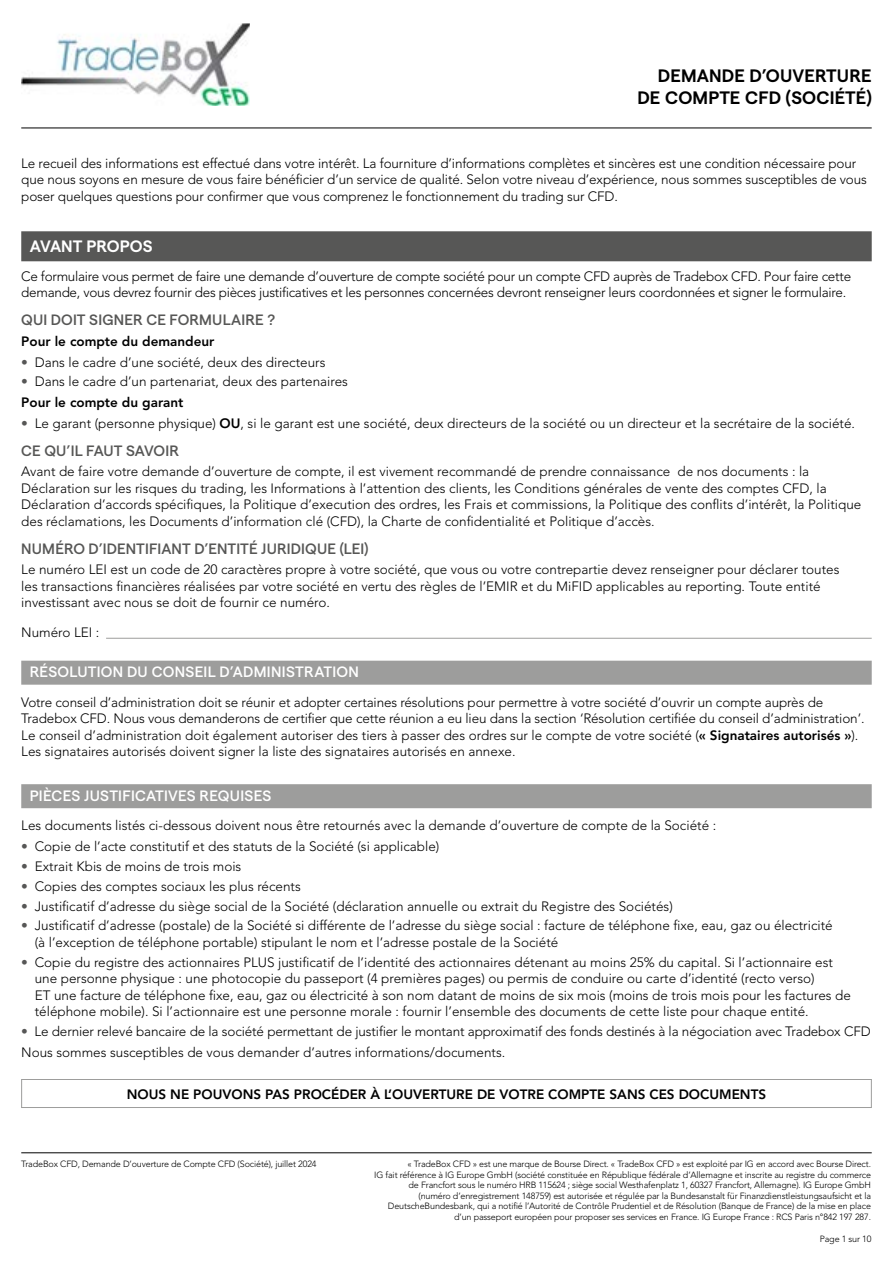
<style>
.page{position:relative;width:893px;height:1263px;background:#fff}
.page>*{position:absolute;margin:0;border:0;box-sizing:border-box;transform-origin:0 0}
.t1{font:600 18px/21.8px "Matter SQ";letter-spacing:.01em;color:#000;text-align:right}
.t2{font:600 16.5px "Matter SQ";color:#fff}
.t3{font:500 15px "Matter SQ";letter-spacing:.01em;color:#575756}
.t4{font:500 15px "Matter SQ";letter-spacing:.015em;color:#fff}
.t5{font:300 13.5px/16.5px "Avenir LT Std";color:#000}
.t6{font:300 13.5px/16.5px "Avenir LT Std";letter-spacing:-.02em;color:#000}
.t7{font:800 13.5px "Avenir LT Std";color:#000}
.t8{font:300 9px/10.5px "Avenir LT Std";letter-spacing:-.015em;color:#000;text-align:right}
.s1{color:#575756}
.s2{font-weight:800}
</style>
<div class="page">
<hr style="left:21px;top:1152px;width:851px;height:1px;background:#000">
<hr style="left:21px;top:128px;width:851px;height:1px;background:#000">
<img style="left:21px;top:23px;width:229px;height:82px">
<div style="left:21px;top:231px;width:851px;height:30px;background:#575756"></div>
<hr style="left:106px;top:638px;width:766px;height:1px;background:#9d9d9c">
<div style="left:21px;top:661px;width:851px;height:24px;background:#9d9d9c"></div>
<div style="left:21px;top:784px;width:851px;height:24px;background:#9d9d9c"></div>
<div style="left:21px;top:1079px;width:851px;height:29px;border:1px solid #9d9d9c"></div>
<h1 class="t1" style="left:637px;top:64px;width:236px">DEMANDE D’OUVERTURE<br>DE COMPTE CFD (SOCIÉTÉ)</h1>
<p class="t5" style="left:21px;top:155px;width:847px">Le recueil des informations est effectué dans votre intérêt. La fourniture d’informations complètes et sincères est une condition nécessaire pour que nous soyons en mesure de vous faire bénéficier d’un service de qualité. Selon votre niveau d’expérience, nous sommes susceptibles de vous poser quelques questions pour confirmer que vous comprenez le fonctionnement du trading sur CFD.</p>
<p class="t2" style="left:30px;top:233px;width:124px">AVANT PROPOS</p>
<p class="t6" style="left:21px;top:268px;width:831px">Ce formulaire vous permet de faire une demande d’ouverture de compte société pour un compte CFD auprès de Tradebox CFD. Pour faire cette demande, vous devrez fournir des pièces justificatives et les personnes concernées devront renseigner leurs coordonnées et signer le formulaire.</p>
<p class="t3" style="left:21px;top:309px;width:255px">QUI DOIT SIGNER CE FORMULAIRE ?</p>
<p class="t7" style="left:21px;top:333px;width:195px">Pour le compte du demandeur</p>
<p class="t5" style="left:21px;top:354px;width:306px"><span class="s1">•</span> Dans le cadre d’une société, deux des directeurs</p>
<p class="t5" style="left:21px;top:371px;width:328px;line-height:20.7px"><span class="s1">•</span> Dans le cadre d’un partenariat, deux des partenaires<br><span class="s2">Pour le compte du garant</span></p>
<p class="t5" style="left:21px;top:415px;width:835px"><span class="s1">•</span> Le garant (personne physique) <span class="s2">OU</span>, si le garant est une société, deux directeurs de la société ou un directeur et la secrétaire de la société.</p>
<p class="t3" style="left:21px;top:439px;width:159px">CE QU’IL FAUT SAVOIR</p>
<p class="t5" style="left:21px;top:464px;width:842px">Avant de faire votre demande d’ouverture de compte, il est vivement recommandé de prendre connaissance de nos documents : la Déclaration sur les risques du trading, les Informations à l’attention des clients, les Conditions générales de vente des comptes CFD, la Déclaration d’accords spécifiques, la Politique d’execution des ordres, les Frais et commissions, la Politique des conflits d’intérêt, la Politique des réclamations, les Documents d’information clé (CFD), la Charte de confidentialité et Politique d’accès.</p>
<p class="t3" style="left:21px;top:537px;width:349px">NUMÉRO D’IDENTIFIANT D’ENTITÉ JURIDIQUE (LEI)</p>
<p class="t5" style="left:21px;top:562px;width:820px">Le numéro LEI est un code de 20 caractères propre à votre société, que vous ou votre contrepartie devez renseigner pour déclarer toutes les transactions financières réalisées par votre société en vertu des règles de l’EMIR et du MiFID applicables au reporting. Toute entité investissant avec nous se doit de fournir ce numéro.</p>
<p class="t5" style="left:21px;top:624px;width:80px">Numéro LEI :</p>
<p class="t4" style="left:30px;top:661px;width:331px">RÉSOLUTION DU CONSEIL D’ADMINISTRATION</p>
<p class="t5" style="left:21px;top:694px;width:845px">Votre conseil d’administration doit se réunir et adopter certaines résolutions pour permettre à votre société d’ouvrir un compte auprès de Tradebox CFD. Nous vous demanderons de certifier que cette réunion a eu lieu dans la section ‘Résolution certifiée du conseil d’administration’.<br>Le conseil d’administration doit également autoriser des tiers à passer des ordres sur le compte de votre société (<span class="s2">« Signataires autorisés »</span>).<br>Les signataires autorisés doivent signer la liste des signataires autorisés en annexe.</p>
<p class="t4" style="left:30px;top:784px;width:243px">PIÈCES JUSTIFICATIVES REQUISES</p>
<p class="t5" style="left:21px;top:817px;width:696px">Les documents listés ci-dessous doivent nous être retournés avec la demande d’ouverture de compte de la Société :</p>
<p class="t5" style="left:21px;top:838px;width:420px"><span class="s1">•</span> Copie de l’acte constitutif et des statuts de la Société (si applicable)</p>
<p class="t5" style="left:21px;top:858px;width:222px"><span class="s1">•</span> Extrait Kbis de moins de trois mois</p>
<p class="t5" style="left:21px;top:878px;width:281px"><span class="s1">•</span> Copies des comptes sociaux les plus récents</p>
<p class="t5" style="left:21px;top:898px;width:653px"><span class="s1">•</span> Justificatif d’adresse du siège social de la Société (déclaration annuelle ou extrait du Registre des Sociétés)</p>
<p class="t5" style="left:35px;top:917px;width:799px;text-indent:-13px"><span class="s1">•</span> Justificatif d’adresse (postale) de la Société si différente de l’adresse du siège social : facture de téléphone fixe, eau, gaz ou électricité (à l’exception de téléphone portable) stipulant le nom et l’adresse postale de la Société</p>
<p class="t5" style="left:35px;top:954px;width:818px;text-indent:-13px"><span class="s1">•</span> Copie du registre des actionnaires PLUS justificatif de l’identité des actionnaires détenant au moins 25% du capital. Si l’actionnaire est une personne physique : une photocopie du passeport (4 premières pages) ou permis de conduire ou carte d’identité (recto verso)<br>ET une facture de téléphone fixe, eau, gaz ou électricité à son nom datant de moins de six mois (moins de trois mois pour les factures de téléphone mobile). Si l’actionnaire est une personne morale : fournir l’ensemble des documents de cette liste pour chaque entité.</p>
<p class="t5" style="left:21px;top:1021px;width:851px;line-height:20.7px"><span class="s1">•</span> Le dernier relevé bancaire de la société permettant de justifier le montant approximatif des fonds destinés à la négociation avec Tradebox CFD<br>Nous sommes susceptibles de vous demander d’autres informations/documents.</p>
<p class="t7" style="left:127px;top:1086px;width:641px">NOUS NE POUVONS PAS PROCÉDER À L’OUVERTURE DE VOTRE COMPTE SANS CES DOCUMENTS</p>
<p class="t8" style="left:21px;top:1159px;width:297px">TradeBox CFD, Demande D’ouverture de Compte CFD (Société), juillet 2024</p>
<p class="t8" style="left:374px;top:1159px;width:498px">« TradeBox CFD » est une marque de Bourse Direct. « TradeBox CFD » est exploité par IG en accord avec Bourse Direct.<br>IG fait référence à IG Europe GmbH (société constituée en République fédérale d’Allemagne et inscrite au registre du commerce de Francfort sous le numéro HRB 115624 ; siège social Westhafenplatz 1, 60327 Francfort, Allemagne). IG Europe GmbH (numéro d’enregistrement 148759) est autorisée et régulée par la Bundesanstalt für Finanzdienstleistungsaufsicht et la DeutscheBundesbank, qui a notifié l’Autorité de Contrôle Prudentiel et de Résolution (Banque de France) de la mise en place d’un passeport européen pour proposer ses services en France. IG Europe France : RCS Paris n°842 197 287.</p>
<p class="t8" style="left:820px;top:1233px;width:53px">Page 1 sur 10</p>
</div>
